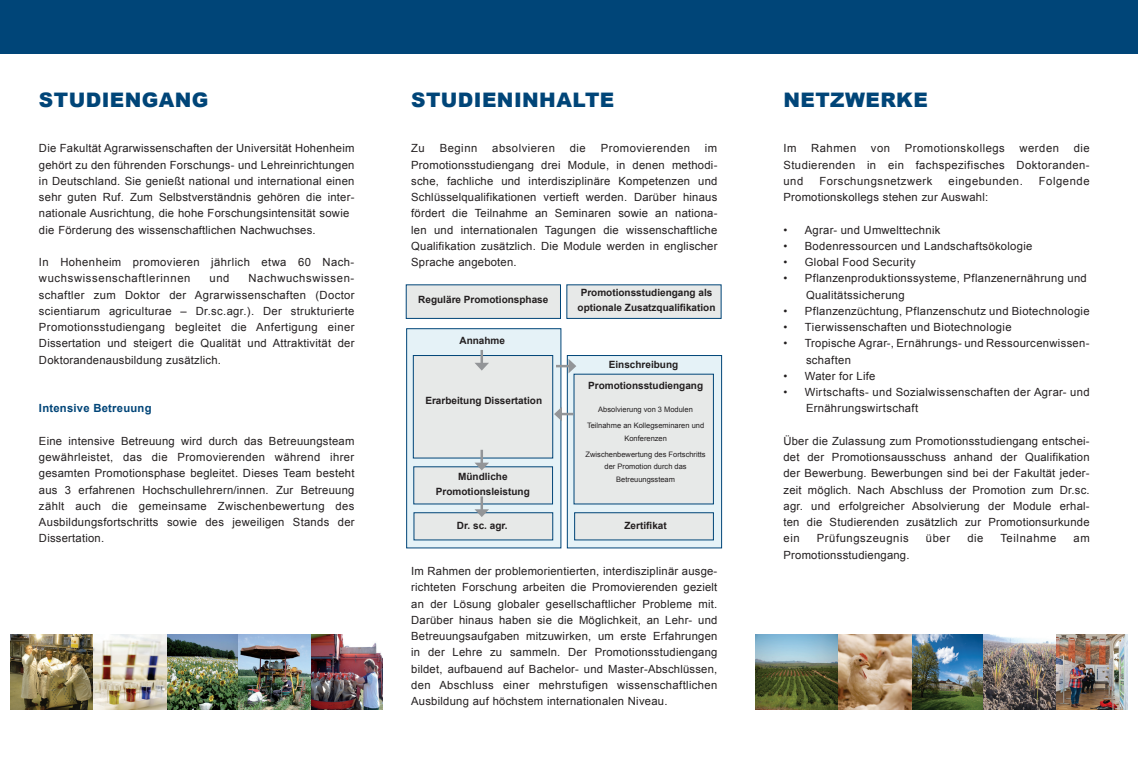
<style>
.page{position:relative;width:1138px;height:766px;background:#fff}
.page>*{position:absolute;margin:0;border:0;box-sizing:border-box;transform-origin:0 0}
.t1{font:900 20px "Arial";letter-spacing:.02em;color:#004578}
.t2{font:11.25px/16.2px "Arial";letter-spacing:.025em;color:#231f20;text-align:justify}
.t3{font:11.25px "Arial";letter-spacing:.05em;color:#231f20}
.t4{font:11.25px "Arial";letter-spacing:.045em;color:#231f20}
.t5{font:700 11.25px "Arial";letter-spacing:.02em;color:#004578}
.t6{font:700 10px/15px "Arial";color:#231f20;text-align:center}
.t7{font:7.5px/16px "Arial";color:#231f20;text-align:center}
</style>
<div class="page">
<div style="left:0;top:0;width:1137px;height:53px;background:#004578"></div>
<img style="left:310px;top:634px;width:73px;height:74px">
<img style="left:10px;top:634px;width:83px;height:74px">
<img style="left:166px;top:634px;width:72px;height:74px">
<img style="left:93px;top:634px;width:73px;height:74px">
<img style="left:238px;top:634px;width:72px;height:74px">
<div style="left:406px;top:284px;width:155px;height:34px;background:#e7e9e8"></div>
<div style="left:566px;top:284px;width:155px;height:34px;background:#e7e9e8"></div>
<img style="left:1055px;top:634px;width:72px;height:75px">
<svg style="left:755px;top:634px;width:83px;height:75px;background:#697e6b"></svg>
<img style="left:911px;top:634px;width:72px;height:75px">
<svg style="left:838px;top:634px;width:73px;height:75px;background:#b99876"></svg>
<img style="left:983px;top:634px;width:72px;height:75px">
<div style="left:406px;top:328px;width:155px;height:220px;background:#e5f2f7;border:1px solid #004578"></div>
<div style="left:413px;top:355px;width:140px;height:103px;background:#e7e9e8;border:1px solid #004578"></div>
<div style="left:413px;top:466px;width:140px;height:38px;background:#e7e9e8"></div>
<div style="left:413px;top:512px;width:140px;height:28px;background:#e7e9e8;border:1px solid #004578"></div>
<div style="left:567px;top:355px;width:155px;height:193px;background:#e5f2f7;border:1px solid #004578"></div>
<div style="left:573px;top:374px;width:140px;height:130px;background:#e7e9e8"></div>
<div style="left:574px;top:512px;width:139px;height:28px;background:#e7e9e8;border:1px solid #004578"></div>
<hr style="left:480px;top:350px;width:3px;height:15px;background:#939598">
<svg style="left:475px;top:362px;width:14px;height:8px"></svg>
<hr style="left:480px;top:449px;width:3px;height:15px;background:#939598">
<svg style="left:474px;top:462px;width:15px;height:8px"></svg>
<hr style="left:480px;top:496px;width:3px;height:15px;background:#939598">
<svg style="left:474px;top:509px;width:15px;height:8px"></svg>
<svg style="left:556px;top:359px;width:20px;height:14px"></svg>
<hr style="left:559px;top:412px;width:14px;height:3px;background:#939598">
<svg style="left:554px;top:406px;width:8px;height:15px"></svg>
<h1 class="t1" style="left:39px;top:85px;width:171px">STUDIENGANG</h1>
<h1 class="t1" style="left:411px;top:85px;width:205px">STUDIENINHALTE</h1>
<h1 class="t1" style="left:783px;top:85px;width:146px">NETZWERKE</h1>
<p class="t2" style="left:783px;top:140px;width:15px">Im</p>
<p class="t2" style="left:811px;top:140px;width:47px">Rahmen</p>
<p class="t2" style="left:870px;top:140px;width:21px">von</p>
<p class="t4" style="left:904px;top:141px;width:102px">Promotionskollegs</p>
<p class="t2" style="left:1019px;top:140px;width:41px">werden</p>
<p class="t2" style="left:39px;top:140px;width:317px;text-align:left">Die Fakultät Agrarwissenschaften der Universität Hohenheim gehört zu den führenden Forschungs- und Lehreinrichtungen in Deutschland. Sie genießt national und international einen sehr guten Ruf. Zum Selbstverständnis gehören die inter&shy;nationale Ausrichtung, die hohe Forschungsintensität sowie die Förderung des wissenschaftlichen Nachwuchses.</p>
<p class="t2" style="left:39px;top:254px;width:317px">In Hohenheim promovieren jährlich etwa 60 Nach&shy;wuchswissenschaftlerinnen</p>
<p class="t2" style="left:411px;top:140px;width:308px;text-indent:294px">im Promotionsstudiengang drei Module, in denen methodi&shy;sche, fachliche und interdisziplinäre Kompetenzen und Schlüsselqualifikationen vertieft werden. Darüber hinaus fördert die Teilnahme an Seminaren sowie an nationa&shy;len und internationalen Tagungen die wissenschaftliche Qualifikation zusätzlich. Die Module werden in englischer Sprache angeboten.</p>
<p class="t2" style="left:411px;top:140px;width:15px">Zu</p>
<p class="t2" style="left:440px;top:140px;width:39px">Beginn</p>
<p class="t4" style="left:492px;top:141px;width:64px">absolvieren</p>
<p class="t2" style="left:570px;top:140px;width:18px">die</p>
<p class="t4" style="left:600px;top:141px;width:91px">Promovierenden</p>
<p class="t2" style="left:783px;top:140px;width:308px;text-indent:290px">die Studierenden in ein fachspezifisches Doktoranden&shy;und</p>
<p class="t3" style="left:819px;top:173px;width:115px">Forschungsnetzwerk</p>
<p class="t3" style="left:948px;top:173px;width:76px">eingebunden.</p>
<p class="t3" style="left:1038px;top:173px;width:52px">Folgende</p>
<p class="t2" style="left:783px;top:189px;width:206px">Promotionskollegs stehen zur Auswahl:</p>
<p class="t2" style="left:783px;top:221px;width:158px">• Agrar- und Umwelttechnik</p>
<p class="t2" style="left:783px;top:238px;width:250px">• Bodenressourcen und Landschaftsökologie</p>
<p class="t2" style="left:783px;top:254px;width:134px">• Global Food Security</p>
<p class="t2" style="left:806px;top:270px;width:282px;text-indent:-23px">• Pflanzenproduktionssysteme, Pflanzenernährung und<br>Qualitätssicherung</p>
<p class="t2" style="left:783px;top:303px;width:308px">• Pflanzenzüchtung, Pflanzenschutz und Biotechnologie</p>
<p class="t2" style="left:783px;top:319px;width:229px">• Tierwissenschaften und Biotechnologie</p>
<p class="t2" style="left:806px;top:335px;width:285px;text-indent:-22px">• Tropische Agrar-, Ernährungs- und Ressourcenwissen&shy;schaften</p>
<p class="t2" style="left:783px;top:368px;width:93px">• Water for Life</p>
<p class="t2" style="left:806px;top:384px;width:285px;text-indent:-22px">• Wirtschafts- und Sozialwissenschaften der Agrar- und<br>Ernährungswirtschaft</p>
<p class="t2" style="left:783px;top:433px;width:308px">Über die Zulassung zum Promotionsstudiengang entschei&shy;det der Promotionsausschuss anhand der Qualifikation der Bewerbung. Bewerbungen sind bei der Fakultät jeder&shy;zeit möglich. Nach Abschluss der Promotion zum Dr.sc. agr. und erfolgreicher Absolvierung der Module erhal&shy;ten die Studierenden zusätzlich zur Promotionsurkunde ein</p>
<p class="t2" style="left:39px;top:270px;width:317px;text-indent:209px">Nachwuchswissen&shy;schaftler zum Doktor der Agrarwissenschaften (Doctor scientiarum agriculturae – Dr.sc.agr.). Der strukturierte Promotionsstudiengang begleitet die Anfertigung einer Dissertation und steigert die Qualität und Attraktivität der Doktorandenausbildung zusätzlich.</p>
<p class="t5" style="left:39px;top:401px;width:114px">Intensive Betreuung</p>
<p class="t2" style="left:39px;top:433px;width:317px">Eine intensive Betreuung wird durch das Betreuungsteam gewährleistet, das die Promovierenden während ihrer gesamten Promotionsphase begleitet. Dieses Team besteht aus 3 erfahrenen Hochschullehrern/innen. Zur Betreuung zählt auch die gemeinsame Zwischenbewertung des Ausbildungsfortschritts sowie des jeweiligen Stands der Dissertation.</p>
<p class="t2" style="left:209px;top:270px;width:22px">und</p>
<p class="t6" style="left:418px;top:292px;width:132px">Reguläre Promotionsphase</p>
<p class="t6" style="left:577px;top:285px;width:139px">Promotionsstudiengang als optionale Zusatzqualifikation</p>
<p class="t6" style="left:459px;top:333px;width:47px">Annahme</p>
<p class="t6" style="left:609px;top:357px;width:71px">Einschreibung</p>
<p class="t6" style="left:425px;top:393px;width:118px">Erarbeitung Dissertation</p>
<p class="t6" style="left:588px;top:378px;width:117px">Promotionsstudiengang</p>
<p class="t7" style="left:587px;top:401px;width:119px">Absolvierung von 3 Modulen<br>Teilnahme an Kollegseminaren und</p>
<p class="t7" style="left:585px;top:430px;width:122px">Konferenzen<br>Zwischenbewertung des Fortschritts</p>
<p class="t7" style="left:604px;top:458px;width:84px">der Promotion durch das</p>
<p class="t6" style="left:458px;top:469px;width:51px">Mündliche</p>
<p class="t7" style="left:616px;top:471px;width:60px">Betreuungssteam</p>
<p class="t6" style="left:436px;top:484px;width:95px">Promotionsleistung</p>
<p class="t6" style="left:457px;top:518px;width:52px">Dr. sc. agr.</p>
<p class="t6" style="left:624px;top:517px;width:44px">Zertifikat</p>
<p class="t3" style="left:816px;top:531px;width:93px">Prüfungszeugnis</p>
<p class="t2" style="left:925px;top:530px;width:26px">über</p>
<p class="t2" style="left:967px;top:530px;width:18px">die</p>
<p class="t3" style="left:1000px;top:531px;width:57px">Teilnahme</p>
<p class="t2" style="left:1073px;top:530px;width:18px">am</p>
<p class="t2" style="left:783px;top:546px;width:128px">Promotionsstudiengang.</p>
<p class="t2" style="left:411px;top:563px;width:308px">Im Rahmen der problemorientierten, interdisziplinär ausge&shy;richteten Forschung arbeiten die Promovierenden gezielt an der Lösung globaler gesellschaftlicher Probleme mit.<br>Darüber hinaus haben sie die Möglichkeit, an Lehr- und Betreuungsaufgaben mitzuwirken, um erste Erfahrungen in der Lehre zu sammeln. Der Promotionsstudiengang bildet, aufbauend auf Bachelor- und Master-Abschlüssen, den Abschluss einer mehrstufigen wissenschaftlichen Ausbildung auf höchstem internationalen Niveau.</p>
</div>
